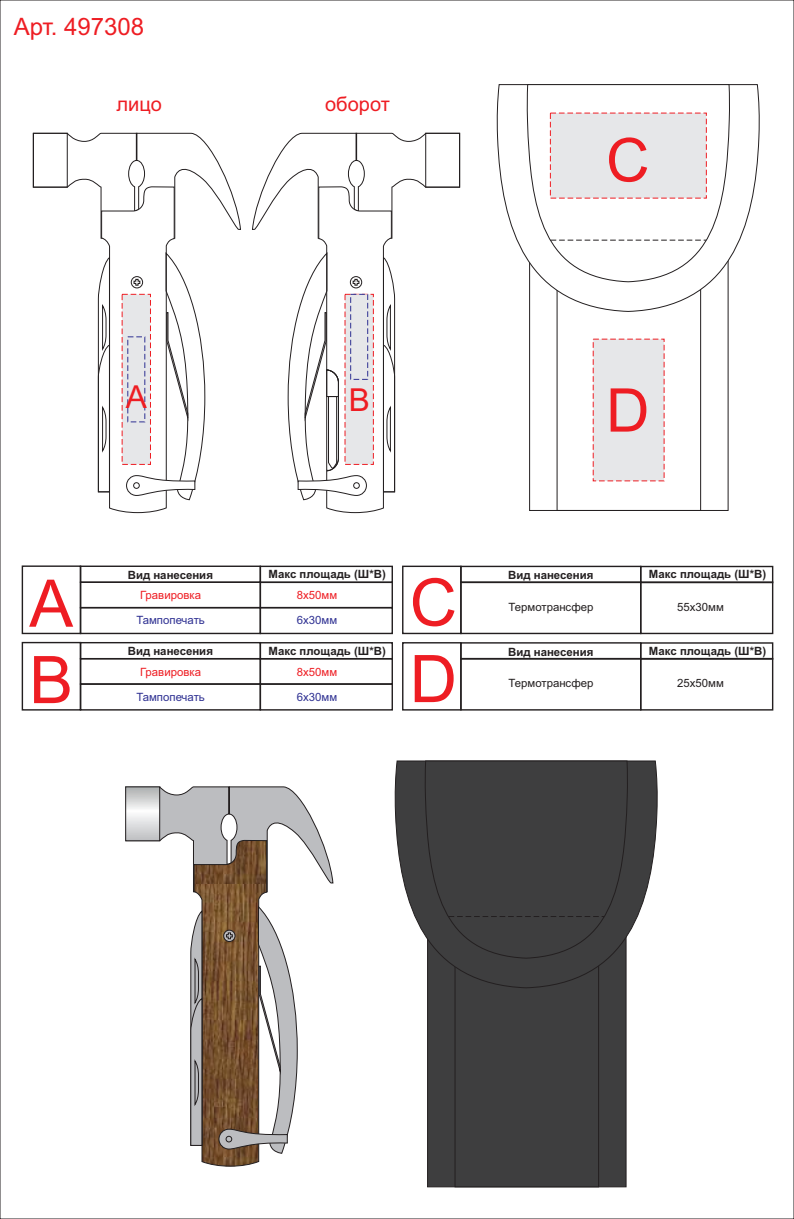
<style>
.page{position:relative;width:794px;height:1219px;background:#fff}
.page>*{position:absolute;margin:0;border:0;box-sizing:border-box;transform-origin:0 0}
.t1{font:65.7px/76.5px "Arial";color:#ee1d23}
.t2{font:60.3px "Arial";color:#ee1d23}
.t3{font:31.6px "Arial";color:#ee1d23}
.t4{font:24px "Arial";color:#ee1d23}
.t5{font:20px "Arial";color:#ee1d23}
.t6{font:700 11.4px "Arial";color:#231f20}
.t7{font:11.4px "Arial";color:#231f20}
.t8{font:11.4px "Arial";color:#2e3092}
.t9{font:11.4px "Arial";color:#ee1d23}
</style>
<div class="page">
<div style="left:427px;top:988px;width:199px;height:199px;background:#3e3e3f"></div>
<div style="left:454px;top:988px;width:145px;height:199px;background:#3e3e3f"></div>
<svg style="left:496px;top:84px;width:263px;height:228px"></svg>
<svg style="left:394px;top:760px;width:263px;height:228px;fill:#3e3e3f"></svg>
<svg style="left:526px;top:84px;width:203px;height:198px"></svg>
<div style="left:424px;top:760px;width:203px;height:199px;background:#3e3e3f"></div>
<svg style="left:550px;top:240px;width:156px;height:1px"></svg>
<svg style="left:448px;top:916px;width:156px;height:1px"></svg>
<div style="left:550px;top:112px;width:157px;height:87px;background:#e6e7e9"></div>
<div style="left:592px;top:339px;width:72px;height:142px;background:#e6e7e9"></div>
<svg style="left:125px;top:786px;width:208px;height:381px"></svg>
<div style="left:460px;top:566px;width:181px;height:17px;border:1px solid #231f20"></div>
<div style="left:460px;top:642px;width:181px;height:18px;border:1px solid #231f20"></div>
<div style="left:80px;top:566px;width:181px;height:17px;border:1px solid #231f20"></div>
<div style="left:80px;top:642px;width:181px;height:17px;border:1px solid #231f20"></div>
<div style="left:80px;top:607px;width:181px;height:27px;border:1px solid #231f20"></div>
<div style="left:80px;top:683px;width:181px;height:28px;border:1px solid #231f20"></div>
<div style="left:460px;top:581px;width:181px;height:53px;border:1px solid #231f20"></div>
<div style="left:460px;top:658px;width:181px;height:53px;border:1px solid #231f20"></div>
<div style="left:80px;top:582px;width:181px;height:26px;border:1px solid #231f20"></div>
<div style="left:80px;top:658px;width:181px;height:27px;border:1px solid #231f20"></div>
<div style="left:640px;top:566px;width:133px;height:17px;border:1px solid #231f20"></div>
<div style="left:260px;top:566px;width:133px;height:17px;border:1px solid #231f20"></div>
<div style="left:260px;top:642px;width:133px;height:17px;border:1px solid #231f20"></div>
<div style="left:260px;top:607px;width:133px;height:27px;border:1px solid #231f20"></div>
<div style="left:260px;top:683px;width:133px;height:28px;border:1px solid #231f20"></div>
<div style="left:640px;top:581px;width:133px;height:53px;border:1px solid #231f20"></div>
<div style="left:640px;top:658px;width:133px;height:53px;border:1px solid #231f20"></div>
<div style="left:260px;top:582px;width:133px;height:26px;border:1px solid #231f20"></div>
<div style="left:260px;top:658px;width:133px;height:27px;border:1px solid #231f20"></div>
<div style="left:402px;top:566px;width:59px;height:68px;border:1px solid #231f20"></div>
<div style="left:402px;top:642px;width:59px;height:69px;border:1px solid #231f20"></div>
<div style="left:22px;top:565px;width:59px;height:69px;border:1px solid #231f20"></div>
<div style="left:22px;top:642px;width:59px;height:69px;border:1px solid #231f20"></div>
<svg style="left:33px;top:133px;width:208px;height:380px"></svg>
<svg style="left:252px;top:133px;width:208px;height:380px"></svg>
<h3 class="t4" style="left:14px;top:17px;width:132px">Арт. 497308</h3>
<h3 class="t5" style="left:117px;top:97px;width:47px">лицо</h3>
<h3 class="t5" style="left:325px;top:97px;width:66px">оборот</h3>
<h2 class="t2" style="left:606px;top:137px;width:45px">С</h2>
<h3 class="t3" style="left:126px;top:385px;width:23px">А</h3>
<h3 class="t3" style="left:349px;top:388px;width:23px">В</h3>
<h2 class="t2" style="left:606px;top:388px;width:45px">D</h2>
<h1 class="t1" style="left:29px;top:571px;width:45px">А<br>В</h1>
<p class="t6" style="left:128px;top:571px;width:87px">Вид нанесения</p>
<p class="t9" style="left:140px;top:591px;width:62px">Гравировка</p>
<p class="t8" style="left:136px;top:616px;width:70px">Тампопечать</p>
<p class="t6" style="left:128px;top:647px;width:87px">Вид нанесения</p>
<p class="t9" style="left:140px;top:667px;width:62px">Гравировка</p>
<p class="t8" style="left:136px;top:692px;width:70px">Тампопечать</p>
<p class="t6" style="left:268px;top:570px;width:119px">Макс площадь (Ш*В)</p>
<p class="t9" style="left:297px;top:591px;width:42px">8х50мм</p>
<p class="t8" style="left:297px;top:616px;width:42px">6х30мм</p>
<p class="t6" style="left:268px;top:646px;width:119px">Макс площадь (Ш*В)</p>
<p class="t9" style="left:297px;top:667px;width:42px">8х50мм</p>
<p class="t8" style="left:297px;top:692px;width:42px">6х30мм</p>
<h1 class="t1" style="left:410px;top:570px;width:49px">С<br>D</h1>
<p class="t6" style="left:508px;top:571px;width:87px">Вид нанесения</p>
<p class="t7" style="left:508px;top:602px;width:86px">Термотрансфер</p>
<p class="t6" style="left:508px;top:647px;width:87px">Вид нанесения</p>
<p class="t7" style="left:508px;top:679px;width:86px">Термотрансфер</p>
<p class="t6" style="left:649px;top:570px;width:119px">Макс площадь (Ш*В)</p>
<p class="t7" style="left:677px;top:603px;width:48px">55х30мм</p>
<p class="t6" style="left:649px;top:647px;width:119px">Макс площадь (Ш*В)</p>
<p class="t7" style="left:677px;top:679px;width:48px">25х50мм</p>
</div>
